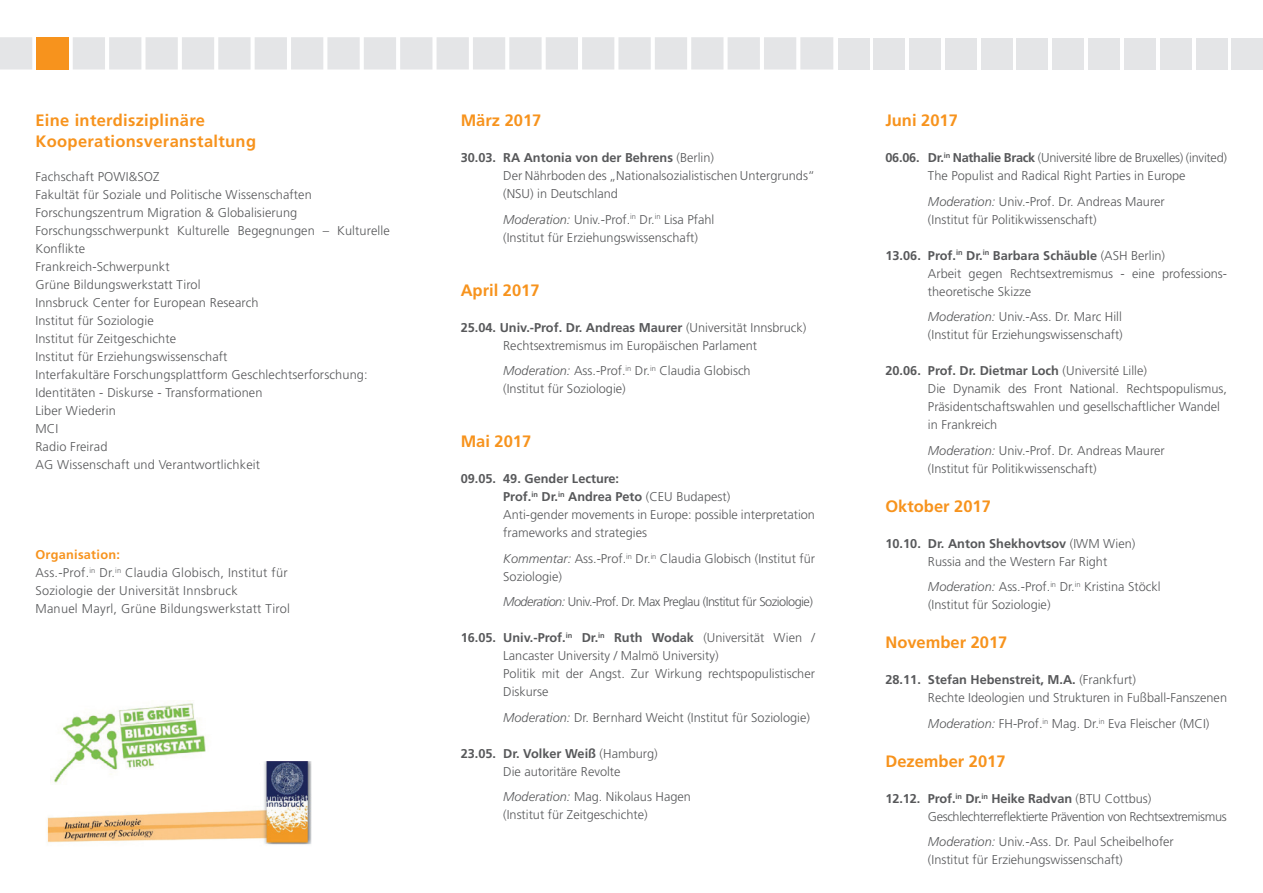
<style>
.page{position:relative;width:1263px;height:893px;background:#fff}
.page>*{position:absolute;margin:0;border:0;box-sizing:border-box;transform-origin:0 0}
.t1{font:700 16.5px "Frutiger";color:#f7931d}
.t2{font:700 16.5px/21px "Frutiger";letter-spacing:.02em;color:#f7931d}
.t3{font:300 12.75px/18px "Frutiger";color:#57585a}
.t4{font:300 12.75px/18px "Frutiger";letter-spacing:.02em;color:#57585a}
.t5{font:300 12.75px/18px "Frutiger";letter-spacing:-.03em;color:#57585a}
.t6{font:300 12.75px "Frutiger";letter-spacing:-.04em;color:#57585a}
.s1{font-weight:700;color:#f7931d}
.s2{font-weight:700}
.s3{font-style:italic}
</style>
<div class="page">
<img style="left:47px;top:761px;width:265px;height:84px">
<div style="left:1124px;top:38px;width:32px;height:31px;background:#e4e5e7"></div>
<div style="left:1088px;top:38px;width:32px;height:31px;background:#e4e5e7"></div>
<div style="left:1052px;top:38px;width:32px;height:31px;background:#e4e5e7"></div>
<div style="left:1016px;top:38px;width:32px;height:31px;background:#e4e5e7"></div>
<div style="left:981px;top:38px;width:31px;height:31px;background:#e4e5e7"></div>
<div style="left:945px;top:38px;width:32px;height:31px;background:#e4e5e7"></div>
<div style="left:873px;top:38px;width:32px;height:31px;background:#e4e5e7"></div>
<div style="left:838px;top:38px;width:31px;height:31px;background:#e4e5e7"></div>
<div style="left:909px;top:38px;width:32px;height:31px;background:#e4e5e7"></div>
<div style="left:1231px;top:38px;width:32px;height:31px;background:#e4e5e7"></div>
<div style="left:1196px;top:38px;width:31px;height:31px;background:#e4e5e7"></div>
<div style="left:1160px;top:38px;width:32px;height:31px;background:#e4e5e7"></div>
<svg style="left:0;top:37px;width:833px;height:33px;background:#e8e4e1"></svg>
<img style="left:51px;top:700px;width:168px;height:85px">
<p class="t2" style="left:35px;top:110px;width:222px">Eine interdisziplinäre<br>Kooperationsveranstaltung</p>
<p class="t3" style="left:35px;top:168px;width:356px">Fachschaft POWI&amp;SOZ<br>Fakultät für Soziale und Politische Wissenschaften Forschungszentrum Migration &amp; Globalisierung Forschungsschwerpunkt Kulturelle Begegnungen – Kulturelle Konflikte<br>Frankreich-Schwerpunkt<br>Grüne Bildungswerkstatt Tirol<br>Innsbruck Center for European Research<br>Institut für Soziologie<br>Institut für Zeitgeschichte<br>Institut für Erziehungswissenschaft<br>Interfakultäre Forschungsplattform Geschlechtserforschung:<br>Identitäten - Diskurse - Transformationen<br>Liber Wiederin<br>MCI<br>Radio Freirad<br>AG Wissenschaft und Verantwortlichkeit</p>
<p class="t4" style="left:35px;top:546px;width:256px"><span class="s1">Organisation:<br></span>Ass.-Prof.<sup>in</sup> Dr.<sup>in</sup> Claudia Globisch, Institut für Soziologie der Universität Innsbruck<br>Manuel Mayrl, Grüne Bildungswerkstatt Tirol</p>
<p class="t1" style="left:461px;top:111px;width:82px">März 2017</p>
<p class="t3" style="left:503px;top:149px;width:313px;text-indent:-43px"><span class="s2">30.03. RA Antonia von der Behrens</span> (Berlin)<br>Der Nährboden des „Nationalsozialistischen Untergrunds“ (NSU) in Deutschland</p>
<p class="t3" style="left:503px;top:210px;width:213px"><span class="s3">Moderation:</span> Univ.-Prof.<sup>in</sup> Dr.<sup>in</sup> Lisa Pfahl (Institut für Erziehungswissenschaft)</p>
<p class="t1" style="left:461px;top:280px;width:80px">April 2017</p>
<p class="t3" style="left:461px;top:318px;width:347px;text-align:center"><span class="s2">25.04. Univ.-Prof. Dr. Andreas Maurer</span> (Universität Innsbruck)<br>Rechtsextremismus im Europäischen Parlament</p>
<p class="t3" style="left:503px;top:362px;width:249px"><span class="s3">Moderation:</span> Ass.-Prof.<sup>in</sup> Dr.<sup>in</sup> Claudia Globisch (Institut für Soziologie)</p>
<p class="t1" style="left:461px;top:432px;width:72px">Mai 2017</p>
<p class="t3" style="left:503px;top:470px;width:313px;text-indent:-43px"><span class="s2">09.05. 49. Gender Lecture:<br>Prof.</span><sup>in</sup> <span class="s2">Dr.</span><sup>in</sup> <span class="s2">Andrea Peto</span> (CEU Budapest)<br>Anti-gender movements in Europe: possible interpretation frameworks and strategies</p>
<p class="t3" style="left:503px;top:549px;width:313px"><span class="s3">Kommentar:</span> Ass.-Prof.<sup>in</sup> Dr.<sup>in</sup> Claudia Globisch (Institut für<br>Soziologie)</p>
<p class="t6" style="left:503px;top:595px;width:311px"><span class="s3">Moderation:</span> Univ.-Prof. Dr. Max Preglau (Institut für Soziologie)</p>
<p class="t3" style="left:503px;top:629px;width:313px;text-indent:-43px"><span class="s2">16.05. Univ.-Prof.</span><sup>in</sup> <span class="s2">Dr.</span><sup>in</sup> <span class="s2">Ruth Wodak</span> (Universität Wien / Lancaster University / Malmö University)<br>Politik mit der Angst. Zur Wirkung rechtspopulistischer Diskurse</p>
<p class="t3" style="left:503px;top:708px;width:308px"><span class="s3">Moderation:</span> Dr. Bernhard Weicht (Institut für Soziologie)</p>
<p class="t3" style="left:461px;top:744px;width:199px;text-align:center"><span class="s2">23.05. Dr. Volker Weiß</span> (Hamburg)<br>Die autoritäre Revolte</p>
<p class="t3" style="left:503px;top:788px;width:189px"><span class="s3">Moderation:</span> Mag. Nikolaus Hagen (Institut für Zeitgeschichte)</p>
<p class="t1" style="left:885px;top:111px;width:74px">Juni 2017</p>
<p class="t3" style="left:885px;top:149px;width:343px;text-align:center"><span class="s2">06.06. Dr.</span><sup>in</sup> <span class="s2">Nathalie Brack</span> (Université libre de Bruxelles) (invited)<br>The Populist and Radical Right Parties in Europe</p>
<p class="t3" style="left:928px;top:192px;width:238px"><span class="s3">Moderation:</span> Univ.-Prof. Dr. Andreas Maurer (Institut für Politikwissenschaft)</p>
<p class="t3" style="left:928px;top:246px;width:301px;text-indent:-43px"><span class="s2">13.06. Prof.</span><sup>in</sup> <span class="s2">Dr.</span><sup>in</sup> <span class="s2">Barbara Schäuble</span> (ASH Berlin)<br>Arbeit gegen Rechtsextremismus - eine professions&shy;theoretische Skizze</p>
<p class="t3" style="left:928px;top:308px;width:196px"><span class="s3">Moderation:</span> Univ.-Ass. Dr. Marc Hill (Institut für Erziehungswissenschaft)</p>
<p class="t3" style="left:928px;top:362px;width:301px;text-indent:-43px"><span class="s2">20.06. Prof. Dr. Dietmar Loch</span> (Université Lille)<br>Die Dynamik des Front National. Rechtspopulismus, Präsidentschaftswahlen und gesellschaftlicher Wandel in Frankreich</p>
<p class="t3" style="left:928px;top:441px;width:238px"><span class="s3">Moderation:</span> Univ.-Prof. Dr. Andreas Maurer (Institut für Politikwissenschaft)</p>
<p class="t1" style="left:885px;top:496px;width:107px">Oktober 2017</p>
<p class="t3" style="left:928px;top:534px;width:209px;text-indent:-43px"><span class="s2">10.10. Dr. Anton Shekhovtsov</span> (IWM Wien)<br>Russia and the Western Far Right</p>
<p class="t3" style="left:928px;top:578px;width:234px"><span class="s3">Moderation:</span> Ass.-Prof.<sup>in</sup> Dr.<sup>in</sup> Kristina Stöckl (Institut für Soziologie)</p>
<p class="t1" style="left:885px;top:633px;width:123px">November 2017</p>
<p class="t3" style="left:928px;top:671px;width:301px;text-indent:-43px"><span class="s2">28.11. Stefan Hebenstreit, M.A.</span> (Frankfurt)<br>Rechte Ideologien und Strukturen in Fußball-Fanszenen</p>
<p class="t3" style="left:928px;top:714px;width:283px"><span class="s3">Moderation:</span> FH-Prof.<sup>in</sup> Mag. Dr.<sup>in</sup> Eva Fleischer (MCI)</p>
<p class="t1" style="left:885px;top:751px;width:122px">Dezember 2017</p>
<p class="t5" style="left:928px;top:789px;width:300px;text-indent:-43px"><span class="s2">12.12. Prof.</span><sup>in</sup> <span class="s2">Dr.</span><sup>in</sup> <span class="s2">Heike Radvan</span> (BTU Cottbus)<br>Geschlechterreflektierte Prävention von Rechtsextremismus</p>
<p class="t3" style="left:928px;top:833px;width:247px"><span class="s3">Moderation:</span> Univ.-Ass. Dr. Paul Scheibelhofer (Institut für Erziehungswissenschaft)</p>
</div>
